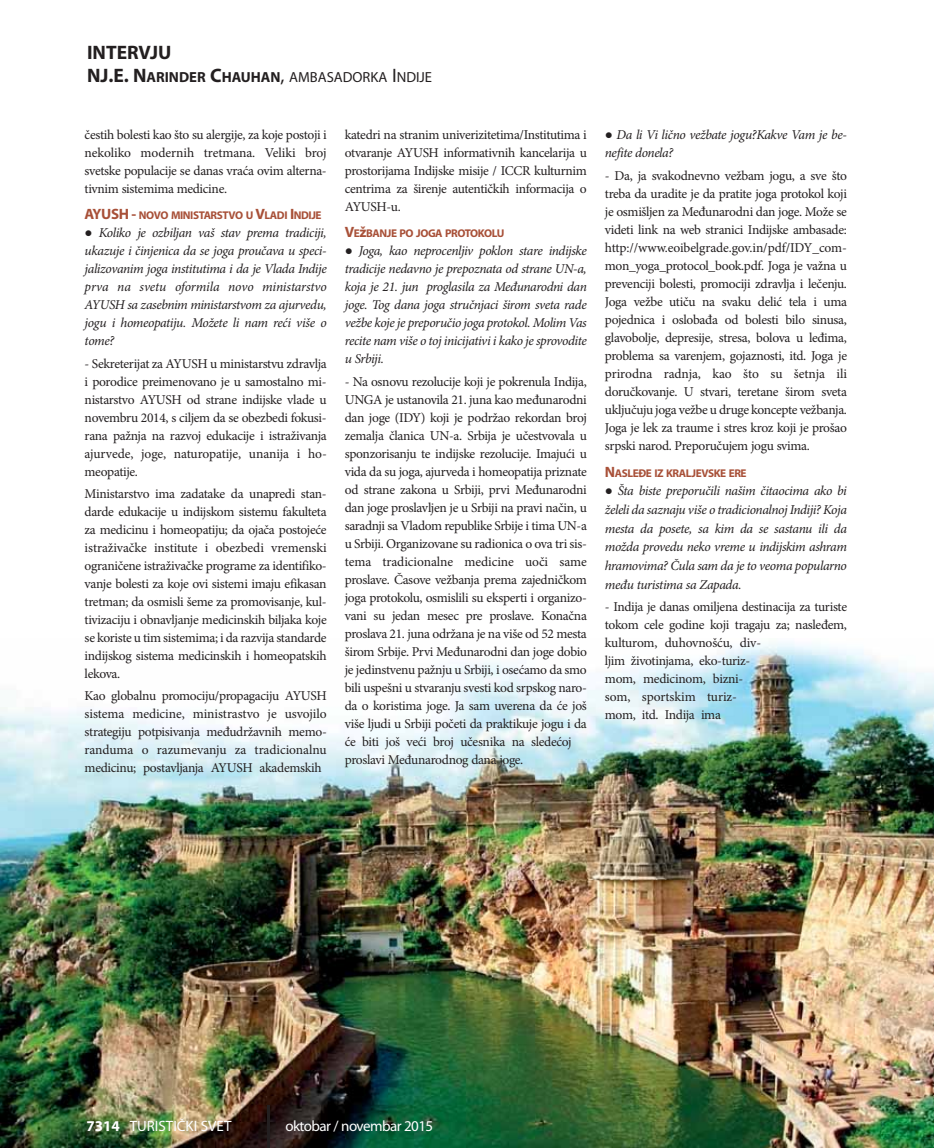
<style>
.page{position:relative;width:936px;height:1148px;background:#fff}
.page>*{position:absolute;margin:0;border:0;box-sizing:border-box;transform-origin:0 0}
.t1{font:700 19.5px "Myriad Pro";color:#231f20}
.t2{font:15px "Myriad Pro";letter-spacing:-.035em;color:#fff}
.t3{font:15px "Myriad Pro";color:#fff}
.t4{font:14.7px "Myriad Pro";color:#231f20}
.t5{font:13.5px/18px "Minion Pro";letter-spacing:-.025em;color:#231f20;text-align:justify}
.t6{font:italic 13.5px/18px "Minion Pro";letter-spacing:-.03em;color:#231f20;text-align:justify}
.t7{font:700 11.25px "Myriad Pro";letter-spacing:-.035em;color:#a85038}
.s1{font-weight:700;font-size:19.5px}
.s2{font-weight:700}
.s3{font-size:19.5px}
.s4{font-size:15px}
.s5{font-family:"Tahoma";font-style:normal}
</style>
<div class="page">
<img style="left:0;top:642px;width:934px;height:505px">
<hr style="left:267px;top:1105px;width:2px;height:42px;background:#231f20">
<h1 class="t1" style="left:87px;top:44px;width:86px">INTERVJU</h1>
<p class="t4" style="left:87px;top:71px;width:347px"><span class="s1">NJ.E. N</span><span class="s2">ARINDER</span> <span class="s1">C</span><span class="s2">HAUHAN</span><span class="s3">,</span> AMBASADORKA <span class="s3">I</span>NDIJE</p>
<p class="t5" style="left:85px;top:127px;width:244px">čestih bolesti kao što su alergije, za koje postoji i nekoliko moder nih tretmana. Veliki broj svetske populacije se danas vraća ovim alterna&shy;tivnim sistemima medicine.</p>
<p class="t7" style="left:85px;top:211px;width:239px"><span class="s4">AYUSH -</span> NOVO MINISTARSTVO U <span class="s4">V</span>LADI <span class="s4">I</span>NDIJE</p>
<p class="t6" style="left:85px;top:225px;width:244px"><span class="s5">-</span> Koliko je ozbiljan vaš stav prema tradiciji, ukazuje i činjenica da se joga proučava u speci&shy;jalizovanim joga institutima i da je Vlada Indije prva na svetu oformila novo ministarstvo AYUSH sa zasebnim ministarstvom za ajurvedu, jogu i homeopatiju. Možete li nam reći više o tome?</p>
<p class="t5" style="left:85px;top:355px;width:244px">- Sekreterijat za AYUSH u ministarstvu zdravlja i porodice preimenovano je u samostalno mi - nistarstvo AYUSH od strane indijske vlade u novembru 2014, s ciljem da se obezbedi fokusi - rana pažnja na razvoj edukacije i istraživanja ajurvede, joge, naturopatije, unanija i ho - meopatije.</p>
<p class="t5" style="left:85px;top:486px;width:244px">Ministarstvo ima zadatake da unapredi stan&shy;darde edukacije u indijskom sistemu fakulteta za medicinu i homeopatiju; da ojača postojeće istraživačke institute i obezbedi vremenski ograničene istraživačke programe za identifiko&shy;vanje bolesti za koje ovi sistemi imaju efikasan tretman; da osmisli šeme za promovisanje, kul&shy;tivizaciju i obnavljanje medicinskih biljaka koje se koriste u tim sistemima; i da razvija standarde indijskog sistema medicinskih i homeopatskih lekova.</p>
<p class="t5" style="left:85px;top:688px;width:244px">Kao globalnu promociju/propagaciju AYUSH sistema medicine, ministrastvo je usvojilo strategiju potpisivanja međudržavnih memo&shy;randuma o razumevanju za tradicionalnu medi cinu; postavljanja AYUSH akademskih</p>
<p class="t5" style="left:345px;top:127px;width:244px">katedri na stranim univerizitetima/Institutima i otvaranje AYUSH informativnih kancelarija u prostorijama Indijske misije / ICCR kulturnim centrima za širenje autentičkih informacija o AYUSH-u.</p>
<p class="t7" style="left:345px;top:229px;width:161px"><span class="s4">V</span>E<span class="s4">ž</span>BANJE PO JOGA PROTOKOLU</p>
<p class="t6" style="left:345px;top:243px;width:244px"><span class="s5">-</span> Joga, kao neprocenljiv poklon stare indijske tradicije nedavno je prepoznata od strane UN-a, koja je 21. jun proglasila za Međunarodni dan joge. Tog dana joga stručnjaci širom sveta rade vežbe koje je preporučio joga protokol. Molim Vas recite nam više o toj inicijativi i kako je sprovodite u Srbiji.</p>
<p class="t5" style="left:345px;top:373px;width:244px;text-align:left">- Na osnovu rezolucije koji je pokrenula Indija, UNGA je ustanovila 21. juna kao međunarodni dan joge (IDY) koji je podržao rekordan broj zemalja članica UN-a. Srbija je učestvovala u sponzorisanju te indijske rezolucije. Imajući u vida da su joga, ajurveda i homeopatija priznate od strane zakona u Srbiji, prvi Međunarodni dan joge proslavljen je u Srbiji na pravi način, u saradnji sa Vladom republike Srbije i tima UN-a u Srbiji. Organizovane su radionica o ova tri sis&shy;tema tradicionalne medicine uoči same proslave. Časove vežbanja prema zajedničkom joga protokolu, osmislili su eksperti i organizo&shy;vani su jedan mesec pre proslave. Konačna proslava 21. juna održana je na više od 52 mesta širom Srbije. Prvi Međunarodni dan joge dobio je jedinstvenu pažnju u Srbiji, i osećamo da smo bili uspešni u stvaranju svesti kod srpskog naro&shy;da o koristima joge. Ja sam uverena da će još više ljudi u Srbiji početi da praktikuje jogu i da će biti još veći broj učesnika na sledećoj proslavi Međunarodnog dana joge.</p>
<p class="t6" style="left:605px;top:127px;width:244px"><span class="s5">-</span> Da li Vi lično vežbate jogu?Kakve Vam je be - nefite donela?</p>
<p class="t5" style="left:605px;top:167px;width:244px">- Da, ja svakodnevno vežbam jogu, a sve što treba da uradite je da pratite joga protokol koji je osmišljen za Međunarodni dan joge. Može se videti link na web stranici Indijske ambasade: http://www.eoibelgrade.gov.in/pdf/IDY_com&shy;mon_yoga_protocol_book.pdf. Joga je važna u prevenciji bolesti, promociji zdravlja i lečenju.<br>Joga vežbe utiču na svaku delić tela i uma pojednica i oslobađa od bolesti bilo sinusa, glavobolje, depresije, stresa, bolova u leđima, problema sa varenjem, gojaznosti, itd. Joga je prirodna radnja, kao što su šetnja ili doručkovanje. U stvari, teretane širom sveta uključuju joga vežbe u druge koncepte vežba nja.<br>Joga je lek za traume i stres kroz koji je prošao srpski narod. Preporučujem jogu svima.</p>
<p class="t7" style="left:605px;top:469px;width:143px"><span class="s4">N</span>ASLEĐE IZ KRALJEVSKE ERE</p>
<p class="t6" style="left:605px;top:483px;width:244px;line-height:18.6px"><span class="s5">-</span> Šta biste preporučili našim čitaocima ako bi želeli da saznaju više o tradicionalnoj Indiji? Koja mesta da posete, sa kim da se sastanu ili da možda provedu neko vreme u indijskim ashram hramovima? Čula sam da je to veoma popularno među turistima sa Zapada.</p>
<p class="t5" style="left:605px;top:598px;width:244px;text-align:left">- Indija je danas omiljena destinacija za turiste tokom cele godine koji tragaju za; nasleđem, kulturom, duhovnošću, div -<br>ljim životinjama, eko-turiz-<br>mom, medicinom, bizni-<br>som, sportskim turiz-<br>mom, itd. Indija ima</p>
<p class="t3" style="left:87px;top:1120px;width:147px"><span class="s2">7314</span> TURISTIČKI SVET</p>
<p class="t2" style="left:285px;top:1120px;width:149px">oktobar / novembar 2015</p>
</div>
